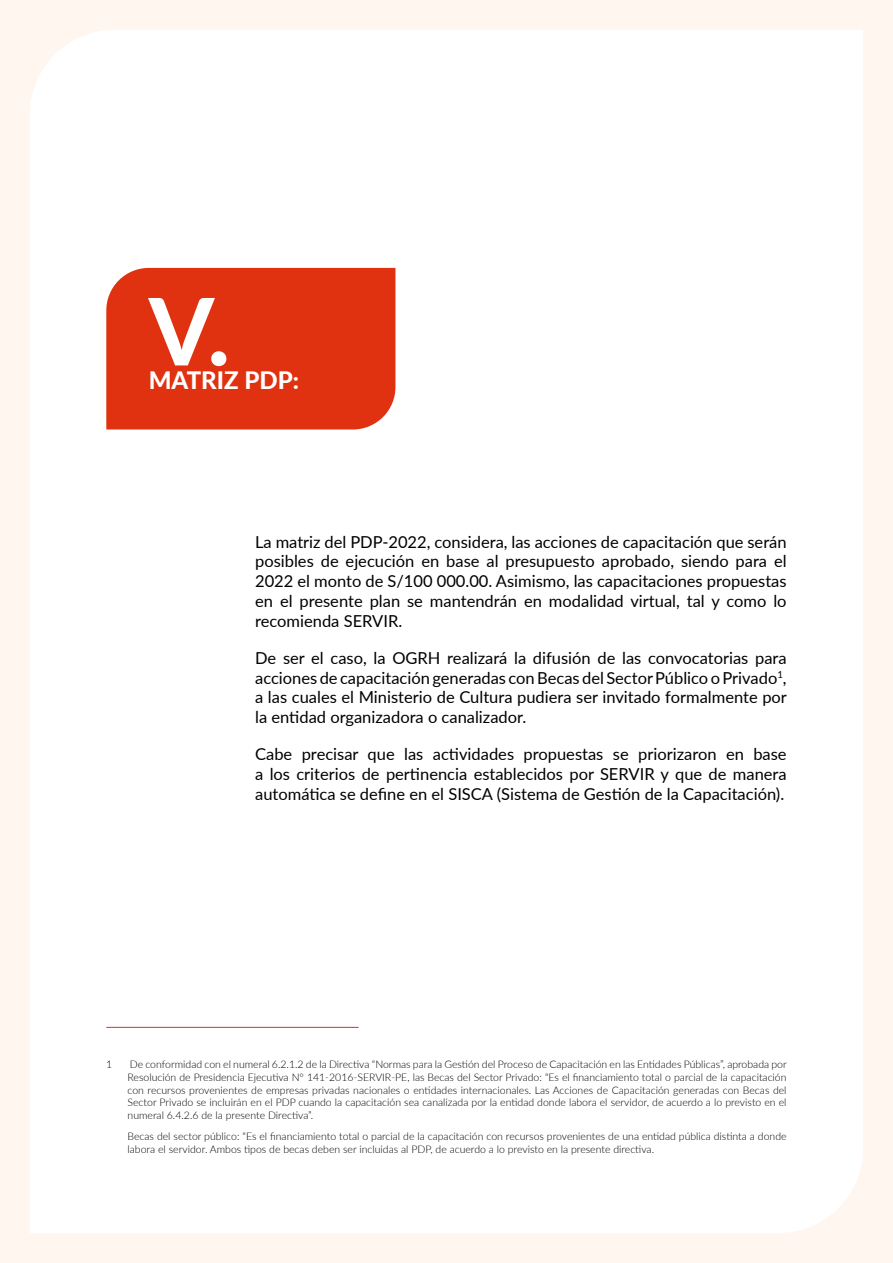
<style>
.page{position:relative;width:893px;height:1263px;background:#fff6ef}
.page>*{position:absolute;margin:0;border:0;box-sizing:border-box;transform-origin:0 0}
.t1{font:800 93px "Lato";color:#fff}
.t2{font:800 24px "Lato";color:#fff}
.t3{font:16.5px/19.8px "Lato";color:#000;text-align:justify}
.t4{font:300 10.5px/12.6px "Lato";color:#000;text-align:justify}
</style>
<div class="page">
<div style="left:30px;top:30px;width:833px;height:1203px;background:#fff"></div>
<div style="left:106px;top:268px;width:289px;height:161px;background:#e03210"></div>
<hr style="left:106px;top:1027px;width:253px;height:1px;background:#e03210">
<h1 class="t1" style="left:149px;top:262px;width:83px">V.</h1>
<h2 class="t2" style="left:149px;top:363px;width:152px">MATRIZ PDP:</h2>
<p class="t3" style="left:255px;top:531px;width:533px">La matriz del PDP-2022, considera, las acciones de capacitación que serán posibles de ejecución en base al presupuesto aprobado, siendo para el 2022 el monto de S/100 000.00. Asimismo, las capacitaciones propuestas en el presente plan se mantendrán en modalidad virtual, tal y como lo recomienda SERVIR.</p>
<p class="t3" style="left:255px;top:647px;width:533px">De ser el caso, la OGRH realizará la difusión de las convocatorias para acciones de capacitación generadas con Becas del Sector Público o Privado<sup>1</sup>, a las cuales el Ministerio de Cultura pudiera ser invitado formalmente por la entidad organizadora o canalizador.</p>
<h3 class="t3" style="left:255px;top:743px;width:533px">Cabe precisar que las actividades propuestas se priorizaron en base a los criterios de pertinencia establecidos por SERVIR y que de manera automática se define en el SISCA (Sistema de Gestión de la Capacitación).</h3>
<p class="t4" style="left:106px;top:1058px;width:8px">1</p>
<p class="t4" style="left:128px;top:1058px;width:661px">De conformidad con el numeral 6.2.1.2 de la Directiva “Normas para la Gestión del Proceso de Capacitación en las Entidades Públicas”, aprobada por Resolución de Presidencia Ejecutiva N° 141-2016-SERVIR-PE, las Becas del Sector Privado: “Es el financiamiento total o parcial de la capacitación con recursos provenientes de empresas privadas nacionales o entidades internacionales. Las Acciones de Capacitación generadas con Becas del Sector Privado se incluirán en el PDP cuando la capacitación sea canalizada por la entidad donde labora el servidor, de acuerdo a lo previsto en el numeral 6.4.2.6 de la presente Directiva”.</p>
<p class="t4" style="left:128px;top:1129px;width:660px">Becas del sector público: “Es el financiamiento total o parcial de la capacitación con recursos provenientes de una entidad pública distinta a donde labora el servidor. Ambos tipos de becas deben ser incluidas al PDP, de acuerdo a lo previsto en la presente directiva.</p>
</div>
